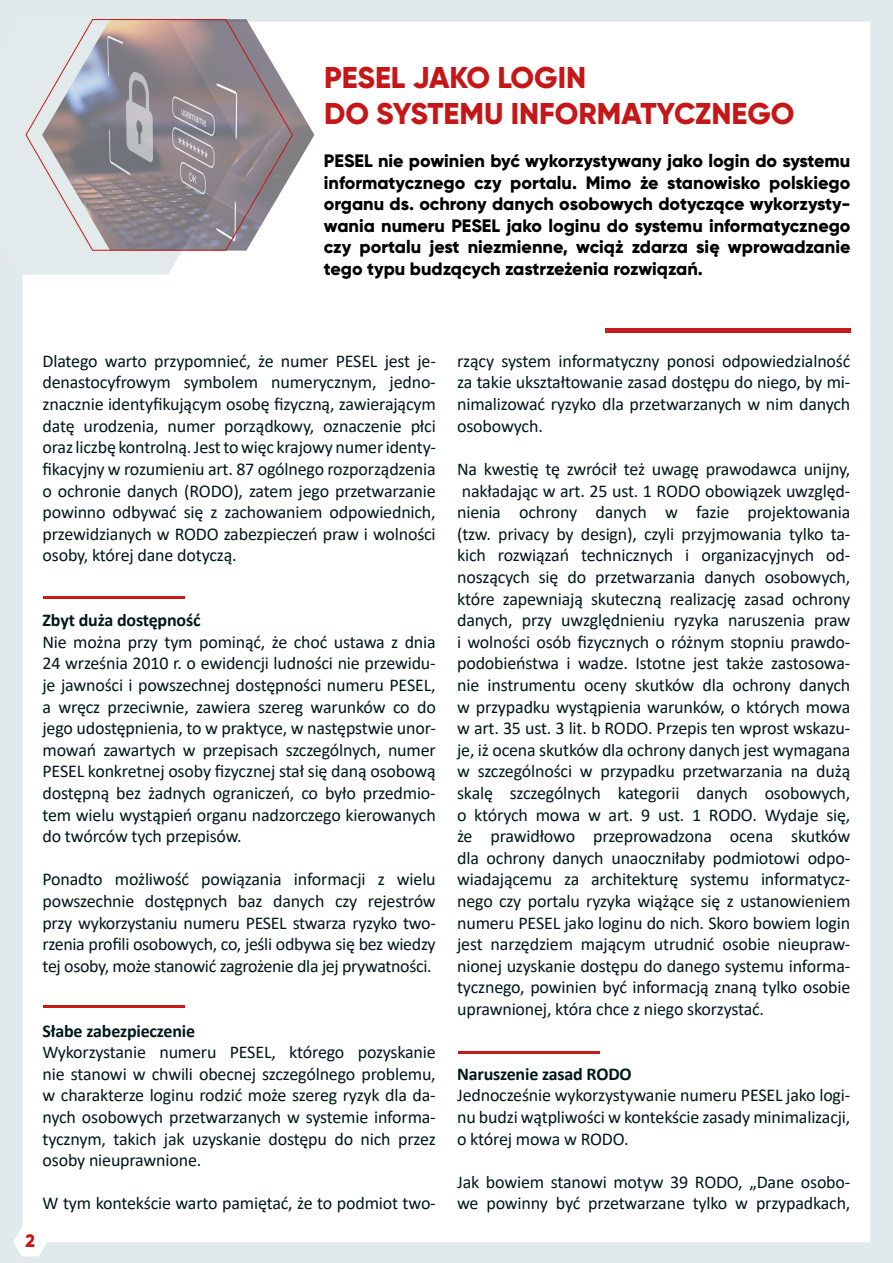
<style>
.page{position:relative;width:893px;height:1263px;background:#fff}
.page>*{position:absolute;margin:0;border:0;box-sizing:border-box;transform-origin:0 0}
.t1{font:800 30px/36px "Gilroy";color:#c51718}
.t2{font:18px/21.6px "Calibri";letter-spacing:-.01em;color:#001718;text-align:justify}
.t3{font:800 18px/21.6px "Gilroy";color:#000;text-align:justify}
.t4{font:700 18px "Calibri";letter-spacing:-.01em;color:#001718}
.t5{font:800 18px "Gilroy";color:#c51718}
</style>
<div class="page">
<img style="left:0;top:0;width:893px;height:1263px">
<hr style="left:43px;top:596px;width:141px;height:3px;background:#c61b1a">
<hr style="left:43px;top:1005px;width:141px;height:3px;background:#c61b1a">
<svg style="left:0;top:19px;width:242px;height:255px;background:#e5eced"></svg>
<img style="left:293px;top:19px;width:21px;height:232px">
<svg style="left:25px;top:19px;width:268px;height:232px;background:#a7a0a5"></svg>
<div style="left:605px;top:328px;width:245px;height:5px;background:#c61b1a"></div>
<hr style="left:458px;top:1051px;width:142px;height:3px;background:#c61b1a">
<h1 class="t1" style="left:324px;top:59px;width:472px">PESEL JAKO LOGIN<br>DO SYSTEMU INFORMATYCZNEGO</h1>
<p class="t3" style="left:324px;top:150px;width:528px">PESEL nie powinien być wykorzystywany jako login do systemu informatycznego czy portalu. Mimo że stanowisko polskiego organu ds. ochrony danych osobowych dotyczące wykorzysty&shy;wania numeru PESEL jako loginu do systemu informatycznego czy portalu jest niezmienne, wciąż zdarza się wprowadzanie tego typu budzących zastrzeżenia rozwiązań.</p>
<p class="t2" style="left:43px;top:350px;width:395px">Dlatego warto przypomnieć, że numer PESEL jest je&shy;denastocyfrowym symbolem numerycznym, jedno&shy;znacznie identyfikującym osobę fizyczną, zawierającym datę urodzenia, numer porządkowy, oznaczenie płci oraz liczbę kontrolną. Jest to więc krajowy numer identy&shy;fikacyjny w rozumieniu art. 87 ogólnego rozporządzenia o ochronie danych (RODO), zatem jego przetwarzanie powinno odbywać się z zachowaniem odpowiednich, przewidzianych w RODO zabezpieczeń praw i wolności osoby, której dane dotyczą.</p>
<p class="t4" style="left:43px;top:607px;width:160px">Zbyt duża dostępność</p>
<p class="t2" style="left:43px;top:630px;width:395px">Nie można przy tym pominąć, że choć ustawa z dnia 24 września 2010 r. o ewidencji ludności nie przewidu&shy;je jawności i powszechnej dostępności numeru PESEL, a wręcz przeciwnie, zawiera szereg warunków co do jego udostępnienia, to w praktyce, w następstwie unor&shy;mowań zawartych w przepisach szczególnych, numer PESEL konkretnej osoby fizycznej stał się daną osobową dostępną bez żadnych ograniczeń, co było przedmio&shy;tem wielu wystąpień organu nadzorczego kierowanych do twórców tych przepisów.</p>
<p class="t2" style="left:43px;top:868px;width:395px">Ponadto możliwość powiązania informacji z wielu powszechnie dostępnych baz danych czy rejestrów przy wykorzystaniu numeru PESEL stwarza ryzyko two&shy;rzenia profili osobowych, co, jeśli odbywa się bez wiedzy tej osoby, może stanowić zagrożenie dla jej prywatności.</p>
<p class="t4" style="left:43px;top:1018px;width:154px">Słabe zabezpieczenie</p>
<p class="t2" style="left:43px;top:1041px;width:395px">Wykorzystanie numeru PESEL, którego pozyskanie nie stanowi w chwili obecnej szczególnego problemu, w charakterze loginu rodzić może szereg ryzyk dla da&shy;nych osobowych przetwarzanych w systemie informa&shy;tycznym, takich jak uzyskanie dostępu do nich przez osoby nieuprawnione.</p>
<p class="t2" style="left:43px;top:1192px;width:395px">W tym kontekście warto pamiętać, że to podmiot two-</p>
<p class="t5" style="left:25px;top:1229px;width:11px">2</p>
<p class="t2" style="left:457px;top:350px;width:395px">rzący system informatyczny ponosi odpowiedzialność za takie ukształtowanie zasad dostępu do niego, by mi&shy;nimalizować ryzyko dla przetwarzanych w nim danych osobowych.</p>
<p class="t2" style="left:457px;top:458px;width:395px">Na kwestię tę zwrócił też uwagę prawodawca unijny, nakładając w art. 25 ust. 1 RODO obowiązek uwzględ&shy;nienia ochrony danych w fazie projektowania (tzw. privacy by design), czyli przyjmowania tylko ta&shy;kich rozwiązań technicznych i organizacyjnych od&shy;noszących się do przetwarzania danych osobowych, które zapewniają skuteczną realizację zasad ochrony danych, przy uwzględnieniu ryzyka naruszenia praw i wolności osób fizycznych o różnym stopniu prawdo&shy;podobieństwa i wadze. Istotne jest także zastosowa&shy;nie instrumentu oceny skutków dla ochrony danych w przypadku wystąpienia warunków, o których mowa w art. 35 ust. 3 lit. b RODO. Przepis ten wprost wskazu&shy;je, iż ocena skutków dla ochrony danych jest wymagana w szczególności w przypadku przetwarzania na dużą skalę szczególnych kategorii danych osobowych, o których mowa w art. 9 ust. 1 RODO. Wydaje się, że prawidłowo przeprowadzona ocena skutków dla ochrony danych unaoczniłaby podmiotowi odpo&shy;wiadającemu za architekturę systemu informatycz&shy;nego czy portalu ryzyka wiążące się z ustanowieniem numeru PESEL jako loginu do nich. Skoro bowiem login jest narzędziem mającym utrudnić osobie nieupraw&shy;nionej uzyskanie dostępu do danego systemu informa&shy;tycznego, powinien być informacją znaną tylko osobie uprawnionej, która chce z niego skorzystać.</p>
<p class="t4" style="left:457px;top:1061px;width:176px">Naruszenie zasad RODO</p>
<p class="t2" style="left:457px;top:1084px;width:395px">Jednocześnie wykorzystywanie numeru PESEL jako logi&shy;nu budzi wątpliwości w kontekście zasady minimalizacji, o której mowa w RODO.</p>
<p class="t2" style="left:457px;top:1170px;width:395px">Jak bowiem stanowi motyw 39 RODO, „Dane osobo&shy;we powinny być przetwarzane tylko w przypadkach,</p>
</div>
